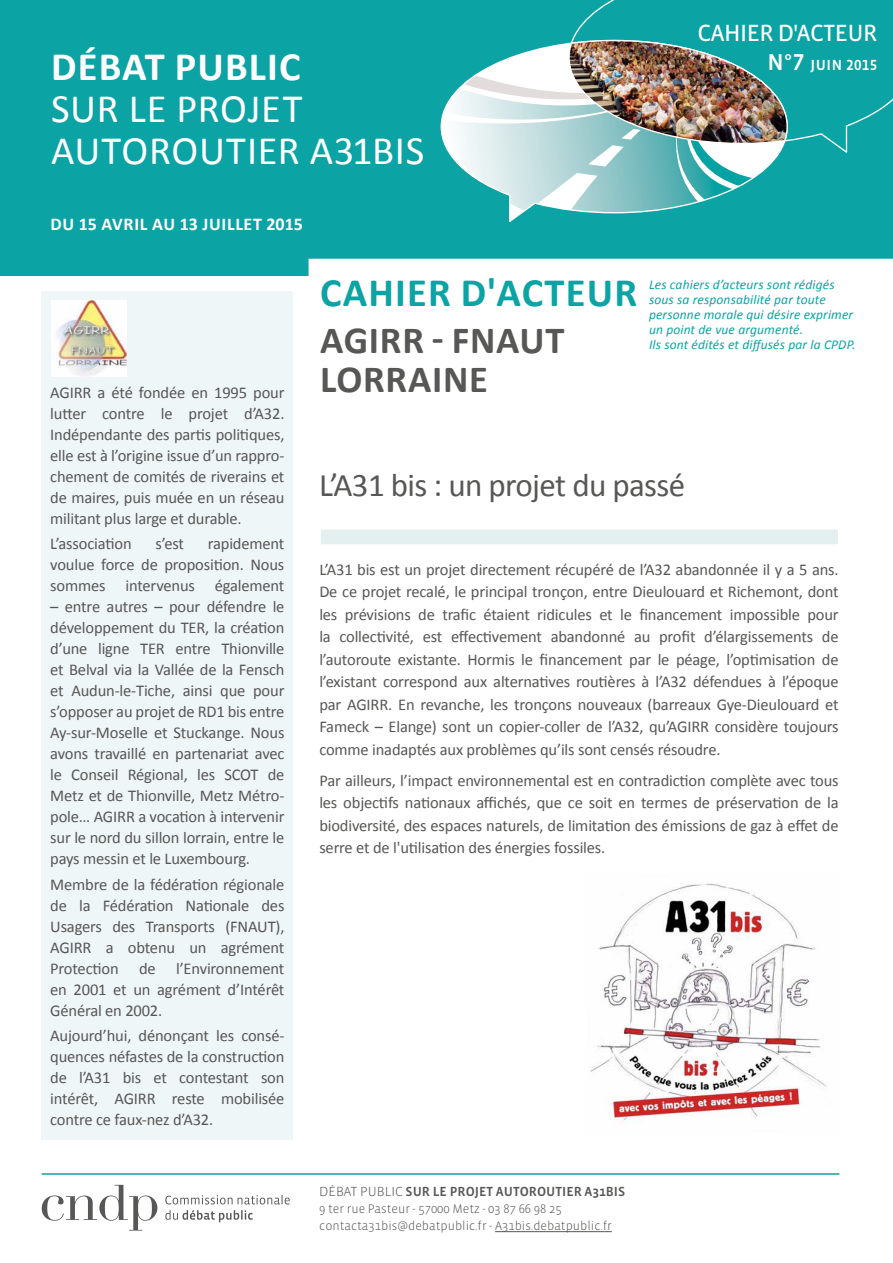
<style>
.page{position:relative;width:893px;height:1263px;background:#fff}
.page>*{position:absolute;margin:0;border:0;box-sizing:border-box;transform-origin:0 0}
.t1{font:40.5px/42px "Calibri";letter-spacing:.015em;color:#fff}
.t2{font:700 40.5px "Calibri";letter-spacing:.03em;color:#0ca3a4}
.t3{font:700 40.5px "Calibri";letter-spacing:.03em;color:#fff}
.t4{font:700 38.55px/39px "Calibri";letter-spacing:.02em;color:#575756}
.t5{font:33px "Calibri";letter-spacing:-.02em;color:#575756}
.t6{font:24px "Vista Sans OT";letter-spacing:-.02em;color:#fff}
.t7{font:700 18px "Calibri";letter-spacing:.04em;color:#fff}
.t8{font:16.5px/21px "Calibri";letter-spacing:-.01em;color:#575756;text-align:justify}
.t9{font:500 15px "Vista Sans OT";letter-spacing:.03em;color:#fff}
.t10{font:italic 13.5px/15px "Calibri";letter-spacing:.01em;color:#0ca3a4}
.t11{font:500 13.5px "Vista Sans OT";color:#575756}
.t12{font:300 12.6px/16.8px "Vista Sans OT";color:#575756}
.s1{font-size:23.55px}
.s2{font-weight:300}
</style>
<div class="page">
<div style="left:0;top:0;width:893px;height:276px;background:#0ca3a4"></div>
<div style="left:309px;top:259px;width:584px;height:17px;background:#fff"></div>
<div style="left:319px;top:528px;width:520px;height:18px;background:#e4f0f0;border:2px solid #fff"></div>
<div style="left:42px;top:292px;width:251px;height:848px;background:#eff6f7"></div>
<hr style="left:42px;top:1173px;width:797px;height:2px;background:#0ca3a4">
<hr style="left:495px;top:1231px;width:117px;height:1px;background:#575756">
<svg style="left:165px;top:1210px;width:88px;height:12px"></svg>
<svg style="left:165px;top:1195px;width:125px;height:9px"></svg>
<svg style="left:42px;top:1185px;width:115px;height:45px"></svg>
<svg style="left:572px;top:0;width:321px;height:153px"></svg>
<img style="left:441px;top:39px;width:347px;height:174px">
<img style="left:51px;top:301px;width:76px;height:76px">
<img style="left:590px;top:883px;width:237px;height:238px">
<h1 class="t3" style="left:51px;top:40px;width:251px">DÉBAT PUBLIC</h1>
<h1 class="t1" style="left:51px;top:87px;width:375px">SUR LE PROJET<br>AUTOROUTIER A31BIS</h1>
<p class="t7" style="left:51px;top:212px;width:254px">DU 15 AVRIL AU 13 JUILLET 2015</p>
<h3 class="t6" style="left:698px;top:21px;width:181px">CAHIER D'ACTEUR</h3>
<p class="t9" style="left:767px;top:57px;width:111px"><span class="s1">N°7</span> JUIN 2015</p>
<p class="t8" style="left:50px;top:382px;width:236px">AGIRR a été fondée en 1995 pour lutter contre le projet d’A32.<br>Indépendante des partis politiques, elle est à l’origine issue d’un rappro&shy;chement de comités de riverains et de maires, puis muée en un réseau militant plus large et durable.</p>
<p class="t8" style="left:50px;top:533px;width:83px">L’association</p>
<p class="t8" style="left:155px;top:533px;width:30px">s’est</p>
<p class="t8" style="left:50px;top:533px;width:236px;text-indent:158px">rapidement voulue force de proposition. Nous sommes intervenus également</p>
<p class="t8" style="left:50px;top:596px;width:236px">– entre autres – pour défendre le développement du TER, la création d’une ligne TER entre Thionville et Belval via la Vallée de la Fensch et Audun-le-Tiche, ainsi que pour s’opposer au projet de RD1 bis entre Ay-sur-Moselle et Stuckange. Nous avons travaillé en partenariat avec le Conseil Régional, les SCOT de Metz et de Thionville, Metz Métro&shy;pole… AGIRR a vocation à intervenir sur le nord du sillon lorrain, entre le pays messin et le Luxembourg.</p>
<p class="t8" style="left:50px;top:873px;width:236px">Membre de la fédération régionale de la Fédération Nationale des Usagers des Transports (FNAUT), AGIRR a obtenu un agrément Protection de l’Environnement en 2001 et un agrément d’Intérêt Général en 2002.</p>
<p class="t8" style="left:50px;top:1025px;width:236px">Aujourd’hui, dénonçant les consé&shy;quences néfastes de la construction de l’A31 bis et contestant son intérêt, AGIRR reste mobilisée contre ce faux-nez d’A32.</p>
<h1 class="t2" style="left:320px;top:267px;width:319px">CAHIER D'ACTEUR</h1>
<p class="t10" style="left:649px;top:277px;width:208px">Les cahiers d’acteurs sont rédigés sous sa responsabilité par toute personne morale qui désire exprimer un point de vue argumenté.<br>Ils sont édités et diffusés par la CPDP.</p>
<h2 class="t4" style="left:320px;top:320px;width:246px">AGIRR - FNAUT<br>LORRAINE</h2>
<h3 class="t5" style="left:319px;top:464px;width:367px">L’A31 bis : un projet du passé</h3>
<p class="t8" style="left:319px;top:558px;width:521px;line-height:22.5px">L’A31 bis est un projet directement récupéré de l’A32 abandonnée il y a 5 ans.<br>De ce projet recalé, le principal tronçon, entre Dieulouard et Richemont, dont les prévisions de trafic étaient ridicules et le financement impossible pour la collectivité, est effectivement abandonné au profit d’élargissements de l’autoroute existante. Hormis le financement par le péage, l’optimisation de l’existant correspond aux alternatives routières à l’A32 défendues à l’époque par AGIRR. En revanche, les tronçons nouveaux (barreaux Gye-Dieulouard et Fameck – Elange) sont un copier-coller de l’A32, qu’AGIRR considère toujours comme inadaptés aux problèmes qu’ils sont censés résoudre.</p>
<p class="t8" style="left:319px;top:769px;width:521px;line-height:22.5px">Par ailleurs, l’impact environnemental est en contradiction complète avec tous les objectifs nationaux affichés, que ce soit en termes de préservation de la biodiversité, des espaces naturels, de limitation des émissions de gaz à effet de serre et de l'utilisation des énergies fossiles.</p>
<p class="t11" style="left:319px;top:1185px;width:307px"><span class="s2">DÉBAT PUBLIC</span> SUR LE PROJET AUTOROUTIER A31BIS</p>
<p class="t12" style="left:319px;top:1201px;width:294px">9 ter rue Pasteur - 57000 Metz - 03 87 66 98 25 contacta31bis@debatpublic.fr - A31bis.debatpublic.fr</p>
</div>
